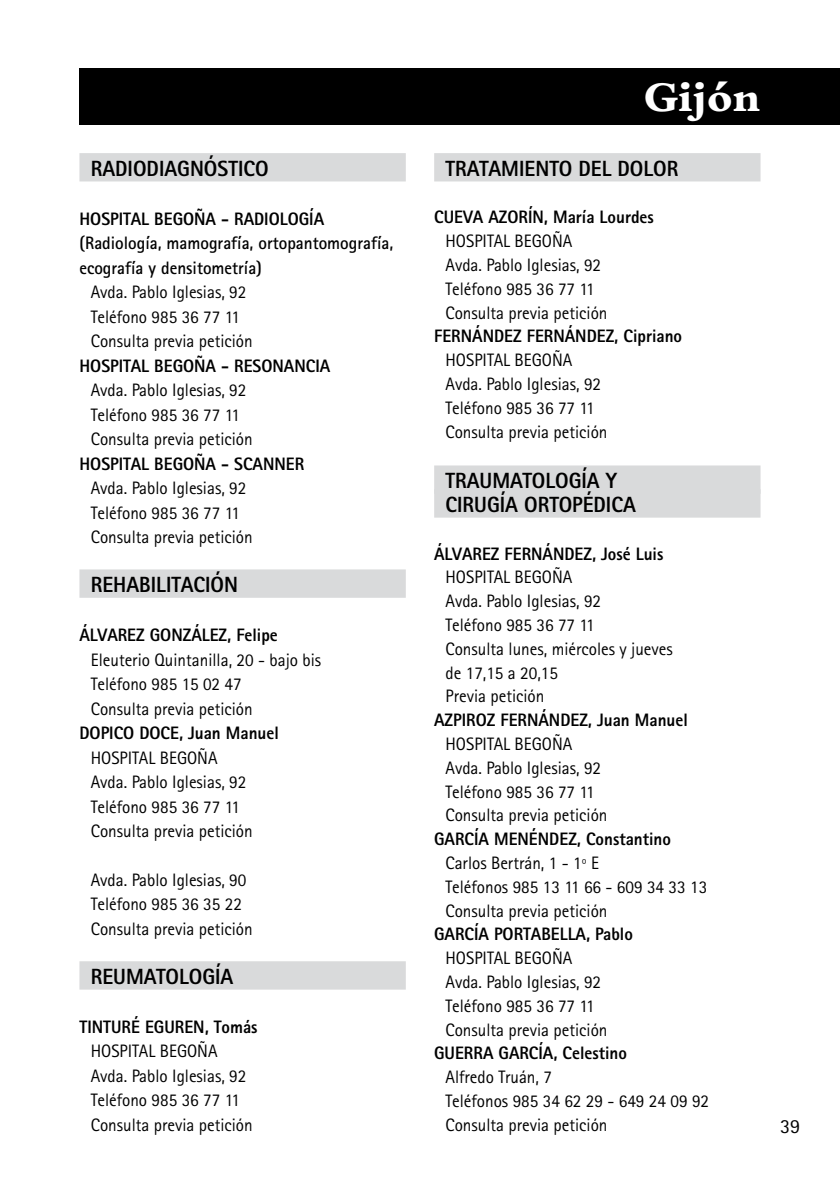
<style>
.page{position:relative;width:840px;height:1191px;background:#fff}
.page>*{position:absolute;margin:0;border:0;box-sizing:border-box;transform-origin:0 0}
.t1{font:800 44px "Bembo Std";color:#fff}
.t2{font:800 22px/23.8px "Rotis Sans Serif";color:#000;scale:.95 1}
.t3{font:20px "Rotis Sans Serif";color:#000}
.t4{font:18px/23.8px "Rotis Sans Serif";color:#000;scale:.95 1}
.t5{font:800 18px "Rotis Sans Serif";color:#000;scale:.95 1}
.t6{font:700 18px/24.4px "Rotis Sans Serif";color:#000;scale:.95 1}
</style>
<div class="page">
<div style="left:79px;top:153px;width:326px;height:28px;background:#d9dadb"></div>
<div style="left:79px;top:569px;width:326px;height:29px;background:#d9dadb"></div>
<div style="left:79px;top:961px;width:326px;height:28px;background:#d9dadb"></div>
<div style="left:434px;top:153px;width:326px;height:28px;background:#d9dadb"></div>
<div style="left:434px;top:465px;width:326px;height:29px;background:#d9dadb"></div>
<div style="left:434px;top:489px;width:326px;height:28px;background:#d9dadb"></div>
<div style="left:79px;top:68px;width:760px;height:57px;background:#000"></div>
<p class="t2" style="left:91px;top:156px;width:189px">RADIODIAGNÓSTICO</p>
<p class="t5" style="left:79px;top:207px;width:259px">HOSPITAL BEGOÑA - RADIOLOGÍA</p>
<p class="t6" style="left:79px;top:231px;width:331px">(Radiología, mamografía, ortopantomografía, ecografía y densitometría)</p>
<p class="t4" style="left:91px;top:280px;width:172px;line-height:24.4px">Avda. Pablo Iglesias, 92<br>Teléfono 985 36 77 11<br>Consulta previa petición</p>
<p class="t5" style="left:79px;top:354px;width:265px">HOSPITAL BEGOÑA - RESONANCIA</p>
<p class="t4" style="left:91px;top:378px;width:172px;line-height:24.4px">Avda. Pablo Iglesias, 92<br>Teléfono 985 36 77 11<br>Consulta previa petición</p>
<p class="t5" style="left:79px;top:452px;width:238px">HOSPITAL BEGOÑA - SCANNER</p>
<p class="t4" style="left:91px;top:476px;width:172px;line-height:24.4px">Avda. Pablo Iglesias, 92<br>Teléfono 985 36 77 11<br>Consulta previa petición</p>
<p class="t2" style="left:91px;top:572px;width:156px">REHABILITACIÓN</p>
<p class="t5" style="left:79px;top:623px;width:210px">ÁLVAREZ GONZÁLEZ, Felipe</p>
<p class="t4" style="left:91px;top:647px;width:244px;line-height:24.4px">Eleuterio Quintanilla, 20 - bajo bis<br>Teléfono 985 15 02 47<br>Consulta previa petición</p>
<p class="t5" style="left:79px;top:721px;width:211px">DOPICO DOCE, Juan Manuel</p>
<p class="t4" style="left:91px;top:745px;width:172px;line-height:24.4px">HOSPITAL BEGOÑA<br>Avda. Pablo Iglesias, 92<br>Teléfono 985 36 77 11<br>Consulta previa petición</p>
<p class="t4" style="left:91px;top:867px;width:172px;line-height:24.4px">Avda. Pablo Iglesias, 90<br>Teléfono 985 36 35 22<br>Consulta previa petición</p>
<p class="t2" style="left:91px;top:964px;width:151px">REUMATOLOGÍA</p>
<p class="t5" style="left:79px;top:1015px;width:189px">TINTURÉ EGUREN, Tomás</p>
<p class="t4" style="left:91px;top:1039px;width:172px;line-height:24.6px">HOSPITAL BEGOÑA<br>Avda. Pablo Iglesias, 92<br>Teléfono 985 36 77 11<br>Consulta previa petición</p>
<h1 class="t1" style="left:643px;top:73px;width:118px">Gijón</h1>
<p class="t2" style="left:445px;top:156px;width:246px">TRATAMIENTO DEL DOLOR</p>
<p class="t5" style="left:434px;top:206px;width:232px">CUEVA AZORÍN, María Lourdes</p>
<p class="t4" style="left:445px;top:229px;width:172px">HOSPITAL BEGOÑA<br>Avda. Pablo Iglesias, 92<br>Teléfono 985 36 77 11<br>Consulta previa petición</p>
<p class="t5" style="left:434px;top:325px;width:262px">FERNÁNDEZ FERNÁNDEZ, Cipriano</p>
<p class="t4" style="left:445px;top:348px;width:172px">HOSPITAL BEGOÑA<br>Avda. Pablo Iglesias, 92<br>Teléfono 985 36 77 11<br>Consulta previa petición</p>
<p class="t2" style="left:445px;top:468px;width:202px">TRAUMATOLOGÍA Y<br>CIRUGÍA ORTOPÉDICA</p>
<p class="t5" style="left:434px;top:542px;width:243px">ÁLVAREZ FERNÁNDEZ, José Luis</p>
<p class="t4" style="left:445px;top:565px;width:240px">HOSPITAL BEGOÑA<br>Avda. Pablo Iglesias, 92<br>Teléfono 985 36 77 11<br>Consulta lunes, miércoles y jueves de 17,15 a 20,15<br>Previa petición</p>
<p class="t5" style="left:434px;top:708px;width:268px">AZPIROZ FERNÁNDEZ, Juan Manuel</p>
<p class="t4" style="left:445px;top:732px;width:172px">HOSPITAL BEGOÑA<br>Avda. Pablo Iglesias, 92<br>Teléfono 985 36 77 11<br>Consulta previa petición</p>
<p class="t5" style="left:434px;top:827px;width:251px">GARCÍA MENÉNDEZ, Constantino</p>
<p class="t4" style="left:445px;top:851px;width:277px">Carlos Bertrán, 1 - 1º E<br>Teléfonos 985 13 11 66 - 609 34 33 13<br>Consulta previa petición</p>
<p class="t5" style="left:434px;top:923px;width:210px">GARCÍA PORTABELLA, Pablo</p>
<p class="t4" style="left:445px;top:946px;width:172px">HOSPITAL BEGOÑA<br>Avda. Pablo Iglesias, 92<br>Teléfono 985 36 77 11<br>Consulta previa petición</p>
<p class="t5" style="left:434px;top:1042px;width:204px">GUERRA GARCÍA, Celestino</p>
<p class="t4" style="left:445px;top:1065px;width:279px">Alfredo Truán, 7<br>Teléfonos 985 34 62 29 - 649 24 09 92<br>Consulta previa petición</p>
<p class="t3" style="left:779px;top:1114px;width:21px">39</p>
</div>
